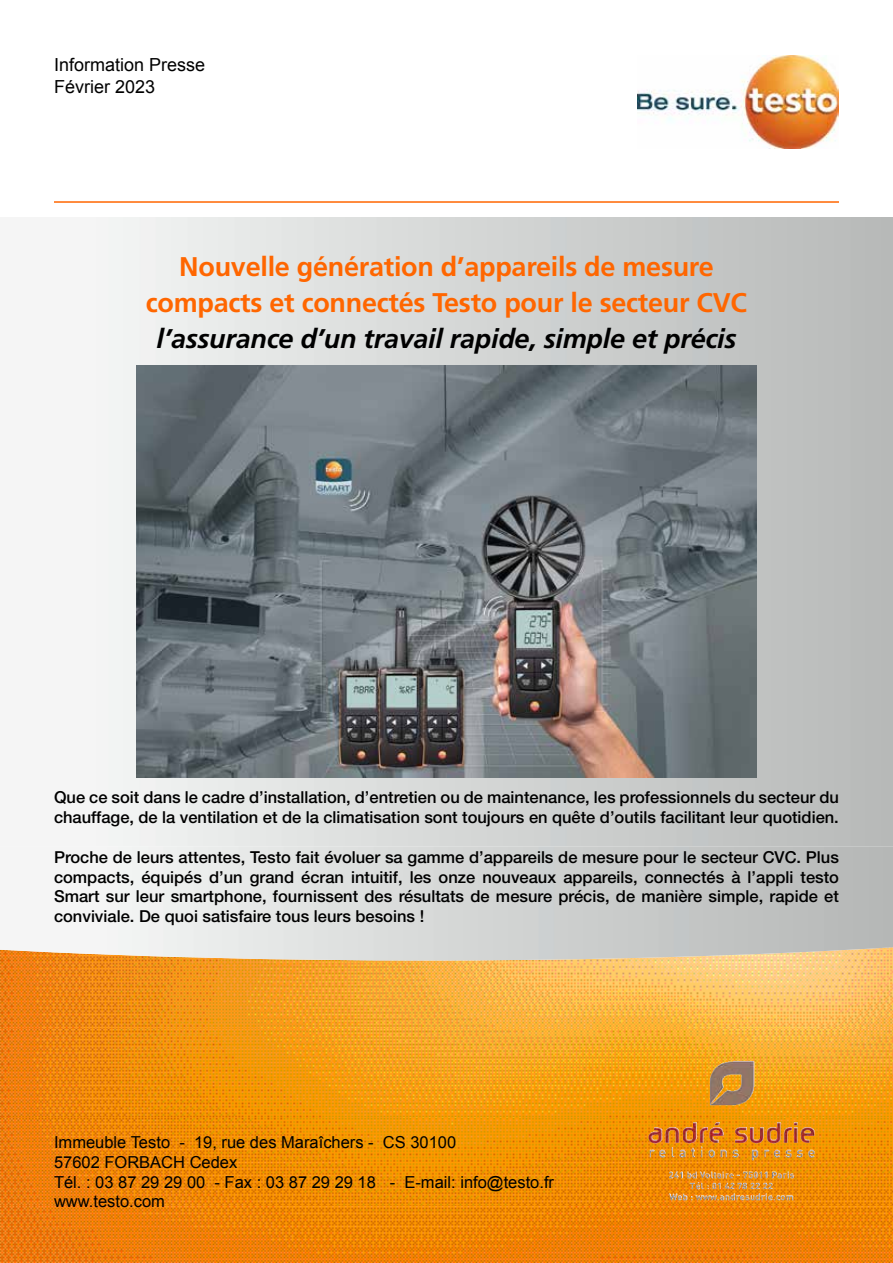
<style>
.page{position:relative;width:893px;height:1263px;background:#fff}
.page>*{position:absolute;margin:0;border:0;box-sizing:border-box;transform-origin:0 0}
.t1{font:700 27px/36px "Frutiger";letter-spacing:-.01em;color:#f60;text-align:center}
.t2{font:italic 700 27px "Frutiger";letter-spacing:-.01em;color:#000}
.t3{font:18px/21.6px "Arial";color:#000}
.t4{font:500 16.5px/19.8px "Helvetica Neue LT Pro";color:#000}
.t5{font:16.5px/19.8px "Arial";color:#000}
</style>
<div class="page">
<img style="left:96px;top:218px;width:797px;height:628px">
<img style="left:0;top:960px;width:893px;height:303px">
<img style="left:0;top:846px;width:893px;height:114px">
<hr style="left:54px;top:201px;width:785px;height:2px;background:#f60">
<img style="left:638px;top:55px;width:201px;height:94px">
<img style="left:683px;top:1061px;width:131px;height:82px">
<img style="left:136px;top:366px;width:621px;height:411px">
<p class="t3" style="left:54px;top:54px;width:153px">Information Presse<br>Février 2023</p>
<h1 class="t1" style="left:146px;top:248px;width:603px">Nouvelle génération d’appareils de mesure compacts et connectés Testo pour le secteur CVC</h1>
<h1 class="t2" style="left:157px;top:323px;width:581px">l’assurance d’un travail rapide, simple et précis</h1>
<p class="t4" style="left:54px;top:787px;width:786px">Que ce soit dans le cadre d’installation, d’entretien ou de maintenance, les professionnels du secteur du chauffage, de la ventilation et de la climatisation sont toujours en quête d’outils facilitant leur quotidien.</p>
<p class="t4" style="left:54px;top:847px;width:786px;text-align:justify">Proche de leurs attentes, Testo fait évoluer sa gamme d’appareils de mesure pour le secteur CVC. Plus compacts, équipés d’un grand écran intuitif, les onze nouveaux appareils, connectés à l’appli testo Smart sur leur smartphone, fournissent des résultats de mesure précis, de manière simple, rapide et conviviale. De quoi satisfaire tous leurs besoins !</p>
<p class="t5" style="left:54px;top:1132px;width:502px">Immeuble Testo - 19, rue des Maraîchers - CS 30100<br>57602 FORBACH Cedex<br>Tél. : 03 87 29 29 00 - Fax : 03 87 29 29 18 - E-mail: info@testo.fr www.testo.com</p>
</div>
